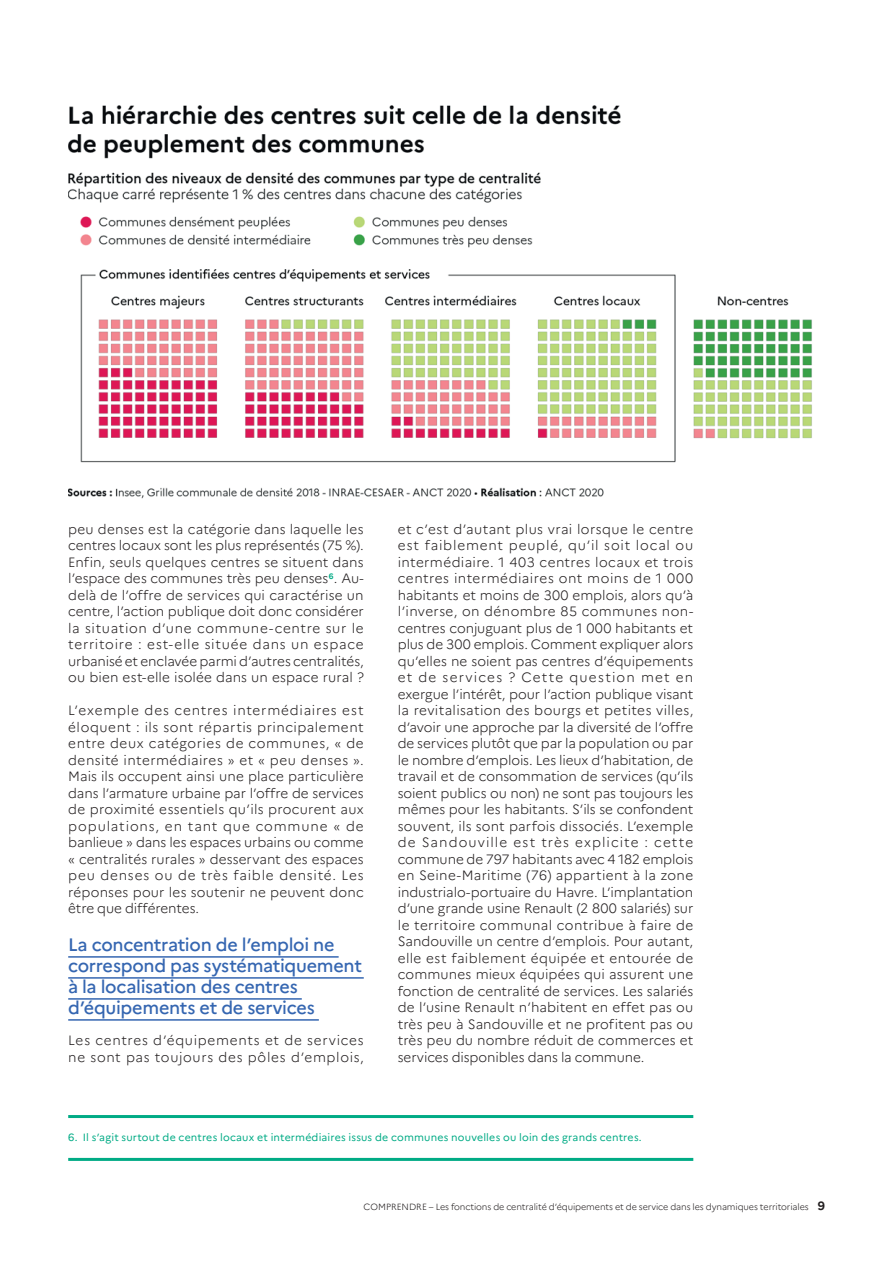
<style>
.page{position:relative;width:893px;height:1263px;background:#fff}
.page>*{position:absolute;margin:0;border:0;box-sizing:border-box;transform-origin:0 0}
.t1{font:500 18px/21px "Marianne";letter-spacing:-.015em;color:#3566b1}
.t2{font:300 13.5px/16.5px "Marianne";letter-spacing:.01em;color:#231f20;text-align:justify}
.t3{font:300 13.5px/16.5px "Marianne";letter-spacing:.05em;color:#231f20}
.t4{font:10.5px "Marianne";letter-spacing:.015em;color:#00ab85}
.t5{font:300 9px "Marianne";letter-spacing:-.01em;color:#231f20}
.s1{font-weight:700;font-size:12px}
</style>
<div class="page">
<hr style="left:68px;top:956px;width:271px;height:2px;background:#3566b1">
<hr style="left:68px;top:977px;width:296px;height:2px;background:#3566b1">
<hr style="left:68px;top:998px;width:234px;height:2px;background:#3566b1">
<hr style="left:68px;top:1019px;width:251px;height:2px;background:#3566b1">
<hr style="left:68px;top:1115px;width:625px;height:3px;background:#00ab85">
<hr style="left:68px;top:1158px;width:625px;height:3px;background:#00ab85">
<img style="left:68px;top:105px;width:744px;height:394px">
<p class="t2" style="left:68px;top:521px;width:297px">peu denses est la catégorie dans laquelle les centres locaux sont les plus représentés (75 %).<br>Enfin, seuls quelques centres se situent dans l’espace des communes très peu denses<sup>6</sup>. Au&shy;delà de l’offre de services qui caractérise un centre, l’action publique doit donc considérer la situation d’une commune-centre sur le territoire : est-elle située dans un espace urbanisé et enclavée parmi d’autres centralités, ou bien est-elle isolée dans un espace rural ?</p>
<p class="t2" style="left:68px;top:702px;width:297px">L’exemple des centres intermédiaires est éloquent : ils sont répartis principalement entre deux catégories de communes, « de densité intermédiaires » et « peu denses ».<br>Mais ils occupent ainsi une place particulière dans l’armature urbaine par l’offre de services de proximité essentiels qu’ils procurent aux populations, en tant que commune « de banlieue » dans les espaces urbains ou comme « centralités rurales » desservant des espaces peu denses ou de très faible densité. Les réponses pour les soutenir ne peuvent donc être que différentes.</p>
<h1 class="t1" style="left:68px;top:934px;width:295px">La concentration de l’emploi ne correspond pas systématiquement à la localisation des centres d’équipements et de services</h1>
<p class="t3" style="left:68px;top:1032px;width:297px">Les centres d’équipements et de services ne sont pas toujours des pôles d’emplois,</p>
<p class="t2" style="left:398px;top:521px;width:297px">et c’est d’autant plus vrai lorsque le centre est faiblement peuplé, qu’il soit local ou intermédiaire. 1 403 centres locaux et trois centres intermédiaires ont moins de 1 000 habitants et moins de 300 emplois, alors qu’à l’inverse, on dénombre 85 communes non&shy;centres conjuguant plus de 1 000 habitants et plus de 300 emplois. Comment expliquer alors qu’elles ne soient pas centres d’équipements et de services ? Cette question met en exergue l’intérêt, pour l’action publique visant la revitalisation des bourgs et petites villes, d’avoir une approche par la diversité de l’offre de services plutôt que par la population ou par le nombre d’emplois. Les lieux d’habitation, de travail et de consommation de services (qu’ils soient publics ou non) ne sont pas toujours les mêmes pour les habitants. S’ils se confondent souvent, ils sont parfois dissociés. L’exemple de Sandouville est très explicite : cette commune de 797 habitants avec 4 182 emplois en Seine-Maritime (76) appartient à la zone industrialo-portuaire du Havre. L’implantation d’une grande usine Renault (2 800 salariés) sur le territoire communal contribue à faire de Sandouville un centre d’emplois. Pour autant, elle est faiblement équipée et entourée de communes mieux équipées qui assurent une fonction de centralité de services. Les salariés de l’usine Renault n’habitent en effet pas ou très peu à Sandouville et ne profitent pas ou très peu du nombre réduit de commerces et services disponibles dans la commune.</p>
<p class="t4" style="left:68px;top:1131px;width:575px">6. Il s’agit surtout de centres locaux et intermédiaires issus de communes nouvelles ou loin des grands centres.</p>
<p class="t5" style="left:363px;top:1202px;width:463px">COMPRENDRE – Les fonctions de centralité d’équipements et de service dans les dynamiques territoriales <span class="s1">9</span></p>
</div>
